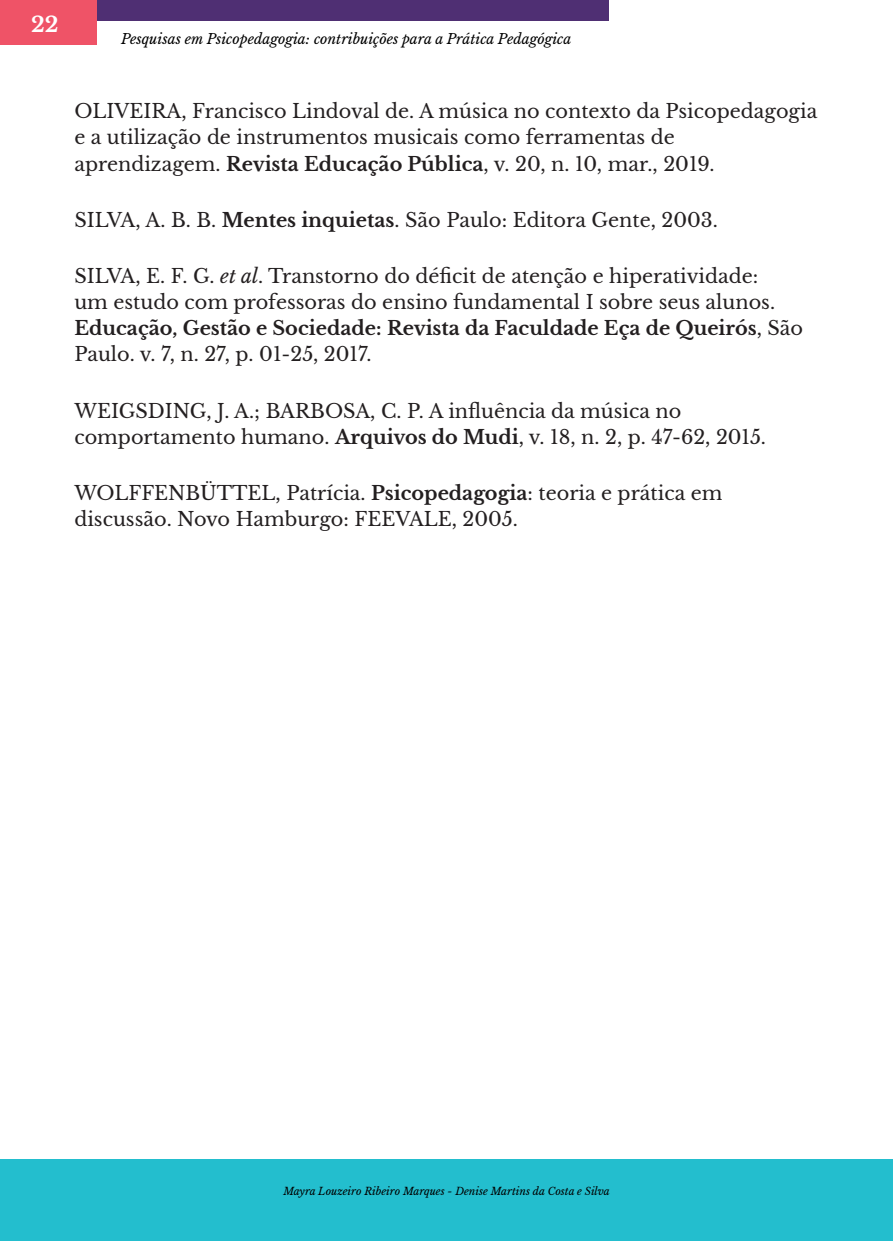
<style>
.page{position:relative;width:893px;height:1241px;background:#fff}
.page>*{position:absolute;margin:0;border:0;box-sizing:border-box;transform-origin:0 0}
.t1{font:700 21px "Libre Baskerville";color:#fff}
.t2{font:19.25px/26.2px "Libre Baskerville";color:#231f20}
.t3{font:italic 14px "Libre Baskerville";color:#000}
.t4{font:italic 10.5px "Libre Baskerville";color:#000}
.s1{font-weight:700}
.s2{font-style:italic}
</style>
<div class="page">
<div style="left:97px;top:0;width:512px;height:21px;background:#4f2f73"></div>
<div style="left:0;top:0;width:97px;height:44px;background:#ef5367"></div>
<div style="left:0;top:1158px;width:893px;height:82px;background:#23bece"></div>
<p class="t1" style="left:31px;top:11px;width:29px">22</p>
<p class="t3" style="left:121px;top:31px;width:452px">Pesquisas em Psicopedagogia: contribuições para a Prática Pedagógica</p>
<p class="t2" style="left:74px;top:98px;width:744px">OLIVEIRA, Francisco Lindoval de. A música no contexto da Psicopedagogia e a utilização de instrumentos musicais como ferramentas de aprendizagem. <span class="s1">Revista Educação Pública</span>, v. 20, n. 10, mar., 2019.</p>
<p class="t2" style="left:74px;top:206px;width:645px">SILVA, A. B. B. <span class="s1">Mentes inquietas</span>. São Paulo: Editora Gente, 2003.</p>
<p class="t2" style="left:74px;top:262px;width:730px">SILVA, E. F. G. <span class="s2">et al</span>. Transtorno do déficit de atenção e hiperatividade:<br>um estudo com professoras do ensino fundamental I sobre seus alunos.<br><span class="s1">Educação, Gestão e Sociedade: Revista da Faculdade Eça de Queirós</span>, São Paulo. v. 7, n. 27, p. 01-25, 2017.</p>
<p class="t2" style="left:74px;top:397px;width:693px">WEIGSDING, J. A.; BARBOSA, C. P. A influência da música no comportamento humano. <span class="s1">Arquivos do Mudi</span>, v. 18, n. 2, p. 47-62, 2015.</p>
<p class="t2" style="left:74px;top:480px;width:649px">WOLFFENBÜTTEL, Patrícia. <span class="s1">Psicopedagogia</span>: teoria e prática em discussão. Novo Hamburgo: FEEVALE, 2005.</p>
<p class="t4" style="left:283px;top:1184px;width:328px">Mayra Louzeiro Ribeiro Marques - Denise Martins da Costa e Silva</p>
</div>
